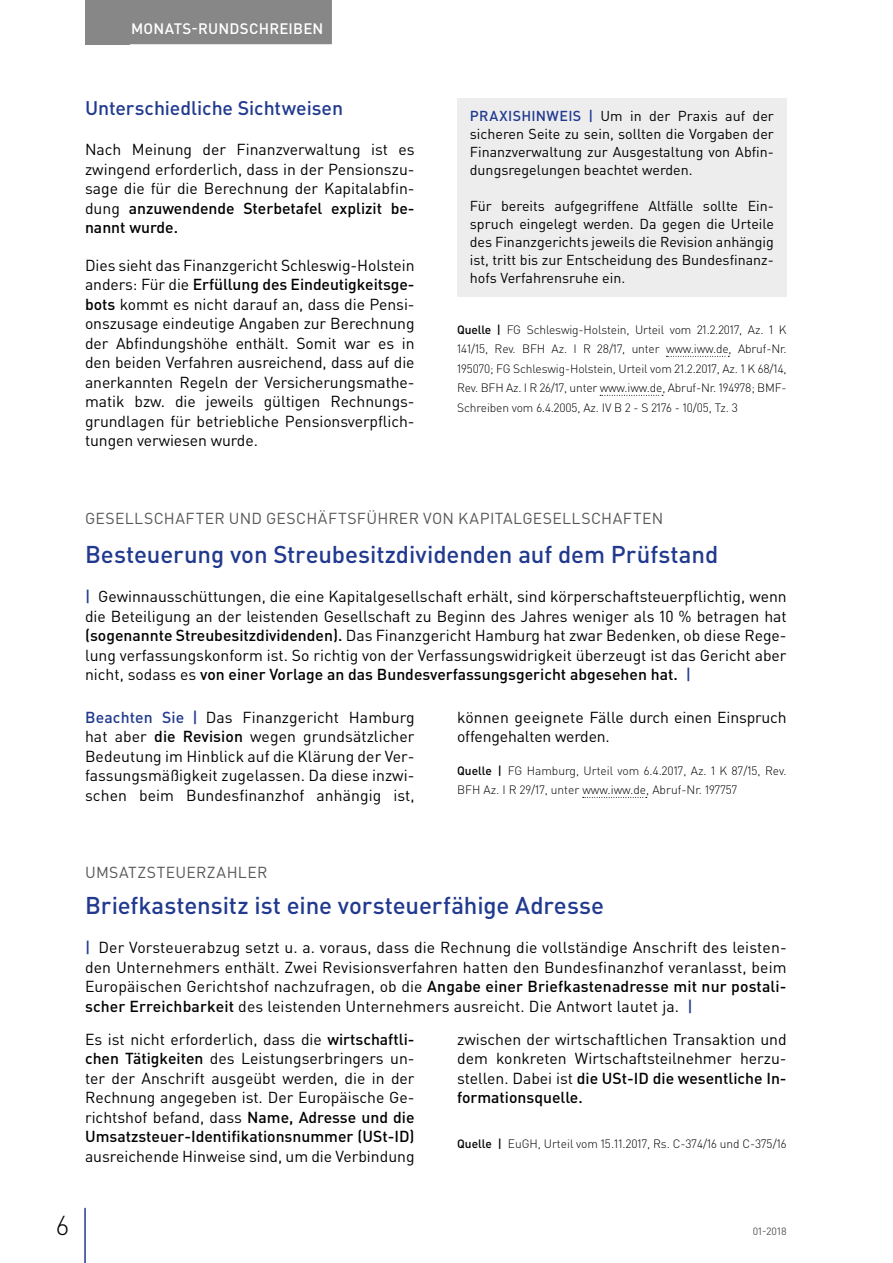
<style>
.page{position:relative;width:893px;height:1263px;background:#fff}
.page>*{position:absolute;margin:0;border:0;box-sizing:border-box;transform-origin:0 0}
.t1{font:300 27px "DIN Pro";color:#000}
.t2{font:500 24px "DIN Pro";letter-spacing:-.005em;color:#213a8f}
.t3{font:500 19.5px "DIN Pro";letter-spacing:-.005em;color:#213a8f}
.t4{font:15.75px/19.5px "DIN Pro";color:#000;text-align:justify}
.t5{font:15.75px "DIN Pro";letter-spacing:.025em;color:#575756}
.t6{font:500 15px "DIN Pro";letter-spacing:.015em;color:#fff}
.t7{font:14.25px/18px "DIN Pro";color:#000;text-align:justify}
.t8{font:300 12px/19.5px "DIN Pro";color:#000;text-align:justify}
.t9{font:10.5px "DIN Pro";color:#575756}
.s1{font-weight:500}
.s2{font-weight:500;color:#213a8f}
</style>
<div class="page">
<div style="left:85px;top:0;width:45px;height:44px;background:#878787"></div>
<hr style="left:84px;top:1208px;width:2px;height:55px;background:#213a8f">
<div style="left:122px;top:0;width:210px;height:44px;background:#878787"></div>
<svg style="left:666px;top:356px;width:63px;height:1px"></svg>
<svg style="left:600px;top:395px;width:63px;height:1px"></svg>
<div style="left:457px;top:98px;width:330px;height:198px;background:#ededed"></div>
<svg style="left:583px;top:797px;width:64px;height:1px"></svg>
<p class="t6" style="left:131px;top:18px;width:194px">MONATS-RUNDSCHREIBEN</p>
<p class="t3" style="left:85px;top:95px;width:260px">Unterschiedliche Sichtweisen</p>
<p class="t4" style="left:85px;top:139px;width:331px">Nach Meinung der Finanzverwaltung ist es zwingend erforderlich, dass in der Pensionszu&shy;sage die für die Berechnung der Kapitalabfin&shy;dung <span class="s1">anzuwendende Sterbetafel explizit be&shy;nannt wurde.</span></p>
<p class="t4" style="left:85px;top:255px;width:331px">Dies sieht das Finanzgericht Schleswig-Holstein anders: Für die <span class="s1">Erfüllung des Eindeutigkeitsge&shy;bots</span> kommt es nicht darauf an, dass die Pensi&shy;onszusage eindeutige Angaben zur Berechnung der Abfindungshöhe enthält. Somit war es in den beiden Verfahren ausreichend, dass auf die anerkannten Regeln der Versicherungsmathe&shy;matik bzw. die jeweils gültigen Rechnungs&shy;grundlagen für betriebliche Pensionsverpflich&shy;tungen verwiesen wurde.</p>
<p class="t7" style="left:470px;top:107px;width:306px"><span class="s2">PRAXISHINWEIS |</span> Um in der Praxis auf der sicheren Seite zu sein, sollten die Vorgaben der Finanzverwaltung zur Ausgestaltung von Abfin&shy;dungsregelungen beachtet werden.</p>
<p class="t7" style="left:470px;top:197px;width:306px">Für bereits aufgegriffene Altfälle sollte Ein&shy;spruch eingelegt werden. Da gegen die Urteile des Finanzgerichts jeweils die Revision anhängig ist, tritt bis zur Entscheidung des Bundesfinanz&shy;hofs Verfahrensruhe ein.</p>
<p class="t8" style="left:457px;top:319px;width:331px"><span class="s1">Quelle |</span> FG Schleswig-Holstein, Urteil vom 21.2.2017, Az. 1 K 141/15, Rev. BFH Az. I R 28/17, unter www.iww.de, Abruf-Nr.<br>195070; FG Schleswig-Holstein, Urteil vom 21.2.2017, Az. 1 K 68/14, Rev. BFH Az. I R 26/17, unter www.iww.de, Abruf-Nr. 194978; BMF-Schreiben vom 6.4.2005, Az. IV B 2 - S 2176 - 10/05, Tz. 3</p>
<p class="t5" style="left:85px;top:508px;width:580px">GESELLSCHAFTER UND GESCHÄFTSFÜHRER VON KAPITALGESELLSCHAFTEN</p>
<h2 class="t2" style="left:85px;top:538px;width:635px">Besteuerung von Streubesitzdividenden auf dem Prüfstand</h2>
<p class="t4" style="left:85px;top:586px;width:703px"><span class="s2">|</span> Gewinnausschüttungen, die eine Kapitalgesellschaft erhält, sind körperschaftsteuerpflichtig, wenn die Beteiligung an der leistenden Gesellschaft zu Beginn des Jahres weniger als 10 % betragen hat <span class="s1">(sogenannte Streubesitzdividenden).</span> Das Finanzgericht Hamburg hat zwar Bedenken, ob diese Rege&shy;lung verfassungskonform ist. So richtig von der Verfassungswidrigkeit überzeugt ist das Gericht aber nicht, sodass es <span class="s1">von einer Vorlage an das Bundesverfassungsgericht abgesehen hat.</span> <span class="s2">|</span></p>
<p class="t4" style="left:85px;top:706px;width:331px"><span class="s2">Beachten Sie |</span> Das Finanzgericht Hamburg hat aber <span class="s1">die Revision</span> wegen grundsätzlicher Bedeutung im Hinblick auf die Klärung der Ver&shy;fassungsmäßigkeit zugelassen. Da diese inzwi&shy;schen beim Bundesfinanzhof anhängig ist,</p>
<p class="t4" style="left:457px;top:706px;width:331px">können geeignete Fälle durch einen Einspruch offengehalten werden.</p>
<p class="t8" style="left:457px;top:760px;width:331px"><span class="s1">Quelle |</span> FG Hamburg, Urteil vom 6.4.2017, Az. 1 K 87/15, Rev.<br>BFH Az. I R 29/17, unter www.iww.de, Abruf-Nr. 197757</p>
<p class="t5" style="left:85px;top:862px;width:184px">UMSATZSTEUERZAHLER</p>
<h2 class="t2" style="left:85px;top:889px;width:521px">Briefkastensitz ist eine vorsteuerfähige Adresse</h2>
<p class="t4" style="left:85px;top:937px;width:703px"><span class="s2">|</span> Der Vorsteuerabzug setzt u. a. voraus, dass die Rechnung die vollständige Anschrift des leisten&shy;den Unternehmers enthält. Zwei Revisionsverfahren hatten den Bundesfinanzhof veranlasst, beim Europäischen Gerichtshof nachzufragen, ob die <span class="s1">Angabe einer Briefkastenadresse mit nur postali&shy;scher Erreichbarkeit</span> des leistenden Unternehmers ausreicht. Die Antwort lautet ja. <span class="s2">|</span></p>
<p class="t4" style="left:85px;top:1028px;width:331px">Es ist nicht erforderlich, dass die <span class="s1">wirtschaftli&shy;chen Tätigkeiten</span> des Leistungserbringers un&shy;ter der Anschrift ausgeübt werden, die in der Rechnung angegeben ist. Der Europäische Ge&shy;richtshof befand, dass <span class="s1">Name, Adresse und die Umsatzsteuer-Identifikationsnummer (USt-ID)</span></p>
<p class="t4" style="left:85px;top:1145px;width:331px">ausreichende Hinweise sind, um die Verbindung</p>
<p class="t4" style="left:457px;top:1028px;width:331px">zwischen der wirtschaftlichen Transaktion und dem konkreten Wirtschaftsteilnehmer herzu&shy;stellen. Dabei ist <span class="s1">die USt-ID die wesentliche In&shy;formationsquelle.</span></p>
<p class="t8" style="left:457px;top:1134px;width:331px"><span class="s1">Quelle |</span> EuGH, Urteil vom 15.11.2017, Rs. C-374/16 und C-375/16</p>
<h1 class="t1" style="left:56px;top:1207px;width:14px">6</h1>
<p class="t9" style="left:753px;top:1224px;width:36px">01-2018</p>
</div>
